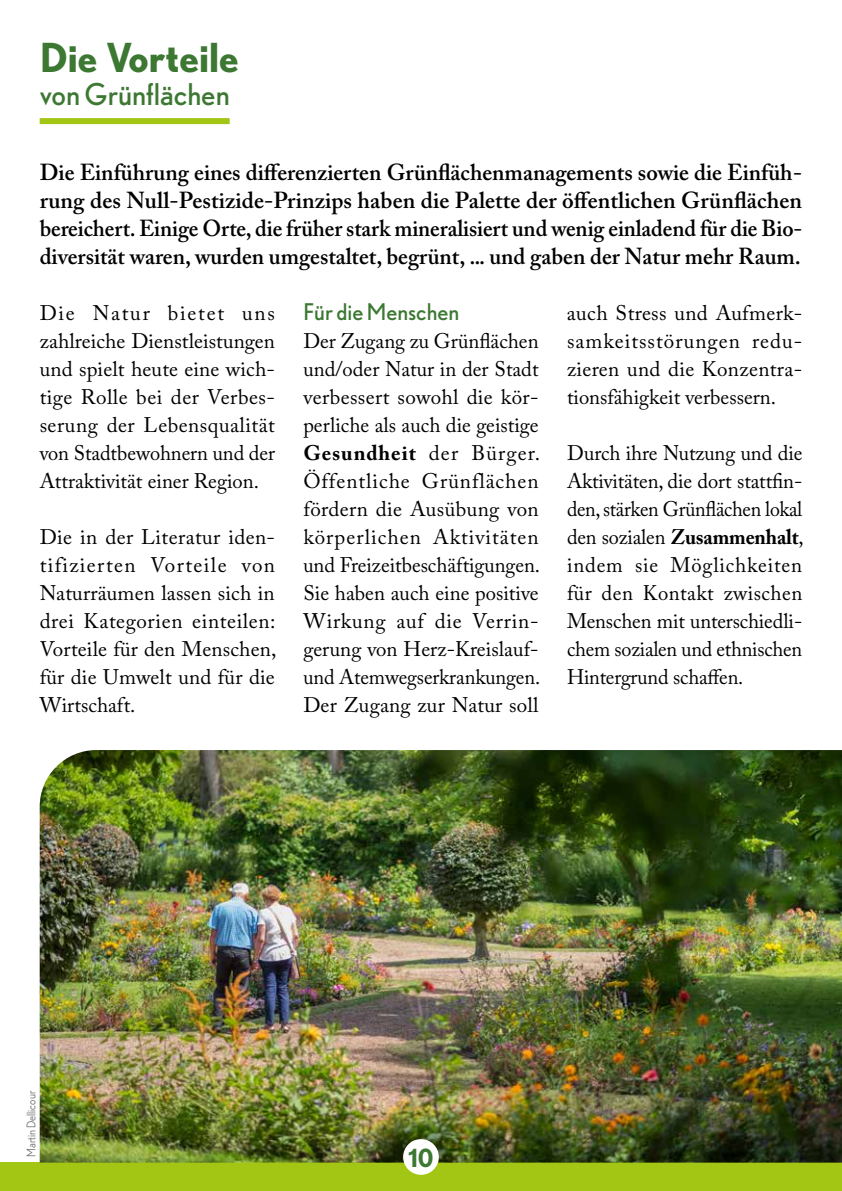
<style>
.page{position:relative;width:842px;height:1191px;background:#fff}
.page>*{position:absolute;margin:0;border:0;box-sizing:border-box;transform-origin:0 0}
.t1{font:700 40px "Nobel";color:#3c7832}
.t2{font:30px "Nobel";color:#3c7832}
.t3{font:700 25px "Nobel";color:#3c7832;scale:.95 1}
.t4{font:600 23px/28px "Adobe Caslon Pro";color:#000;text-align:justify}
.t5{font:23px "Nobel";color:#3c7832}
.t6{font:21px/28px "Adobe Caslon Pro";color:#000;text-align:justify}
.t7{font:12px "Nobel";color:#6f6f6e;scale:.9 1}
.s1{font-weight:700}
</style>
<div class="page">
<div style="left:0;top:1162px;width:842px;height:29px;background:#a2c613"></div>
<img style="left:40px;top:750px;width:802px;height:412px">
<div style="left:403px;top:1139px;width:36px;height:35px;background:#fff;border-radius:50%"></div>
<div style="left:40px;top:118px;width:190px;height:6px;background:#a2c613"></div>
<h1 class="t1" style="left:40px;top:33px;width:201px">Die Vorteile</h1>
<h2 class="t2" style="left:40px;top:77px;width:191px">von Grünflächen</h2>
<p class="t4" style="left:40px;top:158px;width:764px">Die Einführung eines differenzierten Grünflächenmanagements sowie die Einfüh&shy;rung des Null-Pestizide-Prinzips haben die Palette der öffentlichen Grünflächen bereichert. Einige Orte, die früher stark mineralisiert und wenig einladend für die Bio&shy;diversität waren, wurden umgestaltet, begrünt, ... und gaben der Natur mehr Raum.</p>
<p class="t6" style="left:40px;top:298px;width:237px">Die Natur bietet uns zahlreiche Dienstleistungen und spielt heute eine wich&shy;tige Rolle bei der Verbes&shy;serung der Lebensqualität von Stadtbewohnern und der Attraktivität einer Region.</p>
<p class="t6" style="left:40px;top:522px;width:238px">Die in der Literatur iden&shy;tifizierten Vorteile von Naturräumen lassen sich in drei Kategorien einteilen:<br>Vorteile für den Menschen, für die Umwelt und für die Wirtschaft.</p>
<p class="t5" style="left:303px;top:298px;width:157px">Für die Menschen</p>
<p class="t6" style="left:303px;top:326px;width:238px">Der Zugang zu Grünflächen und/oder Natur in der Stadt verbessert sowohl die kör&shy;perliche als auch die geistige <span class="s1">Gesundheit</span> der Bürger.<br>Öffentliche Grünflächen fördern die Ausübung von körperlichen Aktivitäten und Freizeitbeschäftigungen.<br>Sie haben auch eine positive Wirkung auf die Verrin&shy;gerung von Herz-Kreislauf&shy;und Atemwegserkrankungen.<br>Der Zugang zur Natur soll</p>
<p class="t6" style="left:567px;top:298px;width:237px">auch Stress und Aufmerk&shy;samkeitsstörungen redu&shy;zieren und die Konzentra&shy;tionsfähigkeit verbessern.</p>
<p class="t6" style="left:567px;top:438px;width:238px">Durch ihre Nutzung und die Aktivitäten, die dort stattfin&shy;den, stärken Grünflächen lokal den sozialen <span class="s1">Zusammenhalt</span>, indem sie Möglichkeiten für den Kontakt zwischen Menschen mit unterschiedli&shy;chem sozialen und ethnischen Hintergrund schaffen.</p>
<p class="t7" style="left:24px;top:1157px;width:75px;rotate:-90deg">Martin Dellicour</p>
<p class="t3" style="left:409px;top:1142px;width:28px">10</p>
</div>
